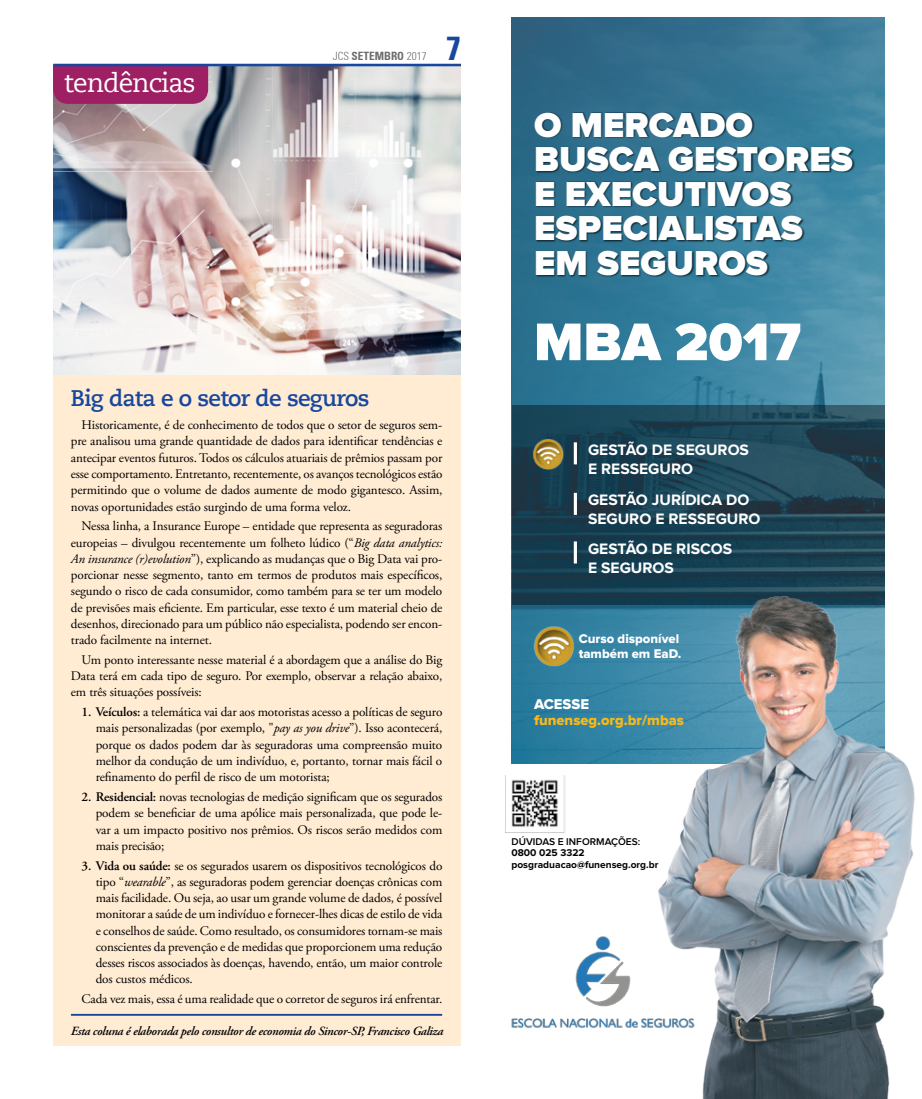
<style>
.page{position:relative;width:922px;height:1099px;background:#fff}
.page>*{position:absolute;margin:0;border:0;box-sizing:border-box;transform-origin:0 0}
.t1{font:900 54.88px "Proxima Nova";color:#fff}
.t2{font:900 35.88px/34.5px "Proxima Nova";color:#fff}
.t3{font:700 condensed 33.12px "Univers";color:#17479e}
.t4{font:26.25px "Caecilia LT Std";letter-spacing:-.04em;color:#fff}
.t5{font:700 22.5px "Caecilia LT Std";letter-spacing:-.03em;color:#17479e}
.t6{font:700 15.62px/18.8px "Proxima Nova";color:#fff}
.t7{font:14.75px "Proxima Nova Extrabld";color:#fdb913}
.t8{font:14.75px "Proxima Nova Extrabld";color:#fff}
.t9{font:13.12px/16.2px "Adobe Garamond Pro";letter-spacing:-.01em;color:#000;text-align:justify}
.t10{font:13.12px/15.1px "Proxima Nova Extrabld";color:#fff}
.t11{font:italic 600 12.5px "Adobe Garamond Pro";letter-spacing:-.025em;color:#000}
.t12{font:700 condensed 11.25px "Univers";color:#6d6e71}
.t13{font:700 10.12px/11.9px "Proxima Nova";color:#000}
.t14{font:600 10.12px "Proxima Nova";color:#000}
.s1{font-weight:300}
.s2{font-style:italic}
.s3{font-weight:600}
</style>
<div class="page">
<div style="left:53px;top:64px;width:408px;height:981px;background:#ffecd3"></div>
<img style="left:53px;top:66px;width:408px;height:308px">
<div style="left:53px;top:66px;width:155px;height:38px;background:#9e1f63"></div>
<hr style="left:53px;top:64px;width:408px;height:2px;background:#17479e">
<hr style="left:71px;top:1013px;width:371px;height:2px;background:#17479e">
<img style="left:511px;top:18px;width:372px;height:746px">
<div style="left:534px;top:112px;width:320px;height:165px;background:#000;opacity:.65"></div>
<svg style="left:511px;top:405px;width:372px;height:200px;background:#1c4254"></svg>
<img style="left:505px;top:775px;width:60px;height:58px">
<hr style="left:573px;top:442px;width:3px;height:22px;background:#fff">
<hr style="left:573px;top:493px;width:3px;height:22px;background:#fff">
<hr style="left:573px;top:541px;width:3px;height:22px;background:#fff">
<img style="left:511px;top:936px;width:140px;height:92px">
<img style="left:651px;top:567px;width:264px;height:531px">
<img style="left:530px;top:626px;width:45px;height:40px">
<img style="left:530px;top:439px;width:34px;height:30px">
<h3 class="t4" style="left:64px;top:68px;width:133px">tendências</h3>
<p class="t12" style="left:333px;top:49px;width:95px"><span class="s1">JCS</span> SETEMBRO <span class="s1">2017</span></p>
<h3 class="t3" style="left:446px;top:28px;width:16px">7</h3>
<h3 class="t5" style="left:71px;top:384px;width:300px">Big data e o setor de seguros</h3>
<p class="t9" style="left:71px;top:417px;width:373px;text-indent:11px">Historicamente, é de conhecimento de todos que o setor de seguros sem&shy;pre analisou uma grande quantidade de dados para identificar tendências e antecipar eventos futuros. Todos os cálculos atuariais de prêmios passam por esse comportamento. Entretanto, recentemente, os avanços tecnológicos estão permitindo que o volume de dados aumente de modo gigantesco. Assim, novas oportunidades estão surgindo de uma forma veloz.</p>
<p class="t9" style="left:71px;top:518px;width:373px;text-indent:11px">Nessa linha, a Insurance Europe – entidade que representa as seguradoras europeias – divulgou recentemente um folheto lúdico (“<span class="s2">Big data analytics:<br>An insurance (r)evolution</span>”), explicando as mudanças que o Big Data vai pro&shy;porcionar nesse segmento, tanto em termos de produtos mais específicos, segundo o risco de cada consumidor, como também para se ter um modelo de previsões mais eficiente. Em particular, esse texto é um material cheio de desenhos, direcionado para um público não especialista, podendo ser encon&shy;trado facilmente na internet.</p>
<p class="t9" style="left:71px;top:652px;width:373px;text-indent:11px">Um ponto interessante nesse material é a abordagem que a análise do Big Data terá em cada tipo de seguro. Por exemplo, observar a relação abaixo, em três situações possíveis:</p>
<p class="t9" style="left:96px;top:704px;width:348px;text-indent:-14px"><span class="s3">1. Veículos:</span> a telemática vai dar aos motoristas acesso a políticas de seguro mais personalizadas (por exemplo, "<span class="s2">pay as you drive</span>”). Isso acontecerá, porque os dados podem dar às seguradoras uma compreensão muito melhor da condução de um indivíduo, e, portanto, tornar mais fácil o refinamento do perfil de risco de um motorista;</p>
<p class="t9" style="left:96px;top:789px;width:348px;text-indent:-14px"><span class="s3">2. Residencial:</span> novas tecnologias de medição significam que os segurados podem se beneficiar de uma apólice mais personalizada, que pode le&shy;var a um impacto positivo nos prêmios. Os riscos serão medidos com mais precisão;</p>
<p class="t9" style="left:96px;top:857px;width:348px;text-indent:-14px"><span class="s3">3. Vida ou saúde:</span> se os segurados usarem os dispositivos tecnológicos do tipo “<span class="s2">wearable</span>”, as seguradoras podem gerenciar doenças crônicas com mais facilidade. Ou seja, ao usar um grande volume de dados, é possível monitorar a saúde de um indivíduo e fornecer-lhes dicas de estilo de vida e conselhos de saúde. Como resultado, os consumidores tornam-se mais conscientes da prevenção e de medidas que proporcionem uma redução desses riscos associados às doenças, havendo, então, um maior controle dos custos médicos.</p>
<p class="t9" style="left:81px;top:991px;width:362px">Cada vez mais, essa é uma realidade que o corretor de seguros irá enfrentar.</p>
<p class="t11" style="left:71px;top:1023px;width:374px">Esta coluna é elaborada pelo consultor de economia do Sincor-SP, Francisco Galiza</p>
<h2 class="t2" style="left:534px;top:109px;width:320px">O MERCADO<br>BUSCA GESTORES<br>E EXECUTIVOS<br>ESPECIALISTAS<br>EM SEGUROS</h2>
<h1 class="t1" style="left:534px;top:317px;width:268px">MBA 2017</h1>
<p class="t6" style="left:588px;top:441px;width:162px">GESTÃO DE SEGUROS<br>E RESSEGURO</p>
<p class="t6" style="left:588px;top:491px;width:174px">GESTÃO JURÍDICA DO<br>SEGURO E RESSEGURO</p>
<p class="t6" style="left:588px;top:540px;width:146px">GESTÃO DE RISCOS<br>E SEGUROS</p>
<p class="t10" style="left:578px;top:631px;width:104px">Curso disponível também em EaD.</p>
<p class="t8" style="left:534px;top:697px;width:57px">ACESSE</p>
<p class="t7" style="left:534px;top:713px;width:151px">funenseg.org.br/mbas</p>
<p class="t14" style="left:511px;top:836px;width:130px">DÚVIDAS E INFORMAÇÕES:</p>
<p class="t13" style="left:511px;top:847px;width:148px">0800 025 3322 posgraduacao@funenseg.org.br</p>
</div>
